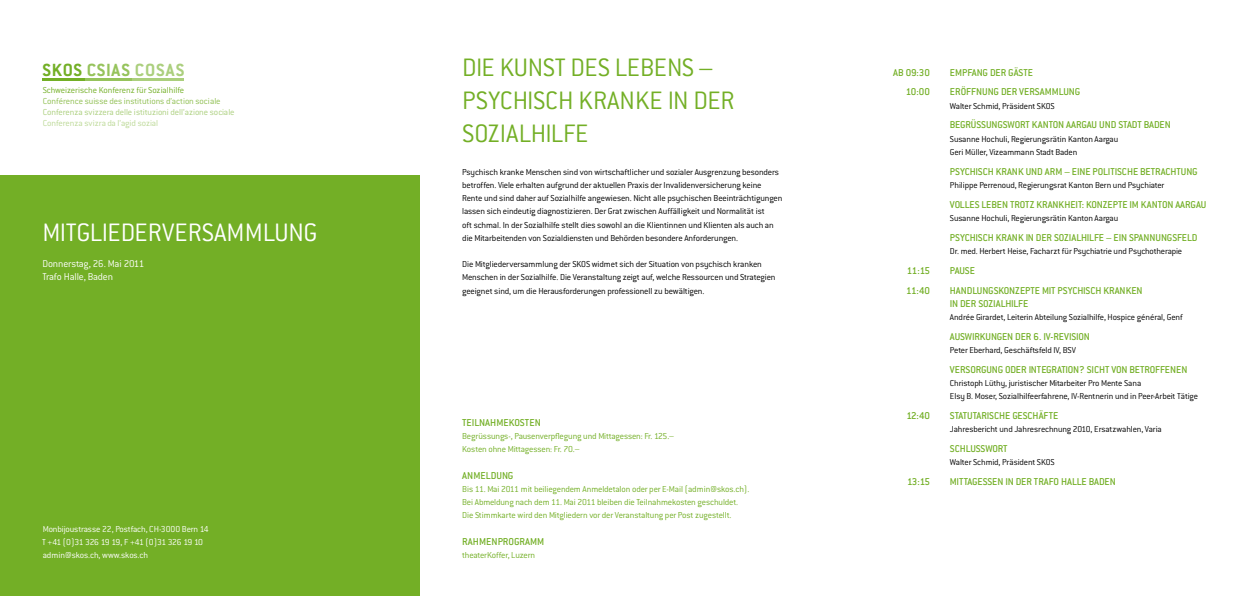
<style>
.page{position:relative;width:1259px;height:596px;background:#fff}
.page>*{position:absolute;margin:0;border:0;box-sizing:border-box;transform-origin:0 0}
.t1{font:300 27.7px "Conduit ITC";color:#73af26}
.t2{font:300 27.7px "Conduit ITC";color:#fff}
.t3{font:700 19.3px "Conduit ITC";letter-spacing:.04em;color:#96c35c}
.t4{font:500 11px "Conduit ITC";letter-spacing:.005em;color:#73af26}
.t5{font:500 10.9px/13.2px "Conduit ITC";color:#73af26}
.t6{font:300 10.9px/13.2px "Conduit ITC";letter-spacing:-.02em;color:#fff}
.t7{font:300 9.5px/13.2px "Conduit ITC";letter-spacing:-.015em;color:#000}
.t8{font:300 9.5px/13.2px "Conduit ITC";letter-spacing:-.015em;color:#73af26}
.t9{font:300 9.5px/13.2px "Conduit ITC";letter-spacing:-.015em;color:#fff}
.t10{font:300 9.5px "Conduit ITC";letter-spacing:-.01em;color:#abcf7d}
.t11{font:300 9.5px "Conduit ITC";letter-spacing:-.005em;color:#8fbf51}
.t12{font:300 9.5px "Conduit ITC";color:#bcd997}
.t13{font:300 9.4px/13.2px "Conduit ITC";letter-spacing:-.015em;color:#000}
.s1{color:#73af26}
.s2{color:#abcf7d}
</style>
<div class="page">
<div style="left:0;top:176px;width:420px;height:419px;background:#73af26"></div>
<hr style="left:43px;top:79px;width:42px;height:2px;background:#73af26">
<hr style="left:85px;top:79px;width:48px;height:2px;background:#96c35c">
<hr style="left:133px;top:79px;width:51px;height:2px;background:#abcf7d">
<h2 class="t3" style="left:43px;top:58px;width:143px"><span class="s1">SKOS</span> CSIAS <span class="s2">COSAS</span></h2>
<p class="t8" style="left:43px;top:83px;width:143px">Schweizerische Konferenz für Sozialhilfe</p>
<p class="t11" style="left:43px;top:95px;width:179px">Conférence suisse des institutions d’action sociale</p>
<p class="t10" style="left:43px;top:106px;width:193px">Conferenza svizzera delle istituzioni dell’azione sociale</p>
<p class="t12" style="left:43px;top:117px;width:117px">Conferenza svizra da l’agid sozial</p>
<h1 class="t2" style="left:43px;top:217px;width:31px">Mitgliederversamml</h1>
<h1 class="t2" style="left:274px;top:217px;width:28px">ung</h1>
<p class="t6" style="left:43px;top:257px;width:103px">Donnerstag, 26. Mai 2011<br>Trafo Halle, Baden</p>
<p class="t9" style="left:42px;top:521px;width:168px">Monbijoustrasse 22, Postfach, CH-3000 Bern 14<br>T +41 (0)31 326 19 19, F +41 (0)31 326 19 10 admin@skos.ch, www.skos.ch</p>
<h1 class="t1" style="left:462px;top:52px;width:179px">Die Kunst des Lebens</h1>
<h1 class="t1" style="left:699px;top:52px;width:16px">–</h1>
<h1 class="t1" style="left:462px;top:85px;width:145px">Psychisch Kranke</h1>
<h1 class="t1" style="left:667px;top:85px;width:40px">in der</h1>
<h1 class="t1" style="left:462px;top:118px;width:50px">Sozialhilfe</h1>
<p class="t7" style="left:462px;top:165px;width:322px">Psychisch kranke Menschen sind von wirtschaftlicher und sozialer Ausgrenzung besonders betroffen. Viele erhalten aufgrund der aktuellen Praxis der Invalidenversicherung keine Rente und sind daher auf Sozialhilfe angewiesen. Nicht alle psychischen Beeinträchtigungen lassen sich eindeutig diagnostizieren. Der Grat zwischen Auffälligkeit und Normalität ist<br>oft schmal. In der Sozialhilfe stellt dies sowohl an die Klientinnen und Klienten als auch an die Mitarbeitenden von Sozialdiensten und Behörden besondere Anforderungen.</p>
<p class="t7" style="left:462px;top:257px;width:315px">Die Mitgliederversammlung der SKOS widmet sich der Situation von psychisch kranken<br>Menschen in der Sozialhilfe. Die Veranstaltung zeigt auf, welche Ressourcen und Strategien geeignet sind, um die Herausforderungen professionell zu bewältigen.</p>
<p class="t4" style="left:462px;top:416px;width:80px">TEILNAHMEKOSTEN</p>
<p class="t8" style="left:462px;top:429px;width:213px">Begrüssungs-, Pausenverpflegung und Mittagessen: Fr. 125.–<br>Kosten ohne Mittagessen: Fr. 70.–</p>
<p class="t4" style="left:462px;top:468px;width:53px">ANMELDUNG</p>
<p class="t8" style="left:462px;top:482px;width:289px">Bis 11. Mai 2011 mit beiliegendem Anmeldetalon oder per E-Mail (admin@skos.ch).<br>Bei Abmeldung nach dem 11. Mai 2011 bleiben die Teilnahmekosten geschuldet.<br>Die Stimmkarte wird den Mitgliedern vor der Veranstaltung per Post zugestellt.</p>
<p class="t4" style="left:462px;top:534px;width:84px">RAHMENPROGRAMM</p>
<p class="t8" style="left:462px;top:548px;width:74px">theaterKoffer, Luzern</p>
<p class="t5" style="left:893px;top:65px;width:38px">AB 09:30</p>
<p class="t5" style="left:950px;top:65px;width:85px">EMPFANG DERGÄSTE</p>
<p class="t5" style="left:906px;top:85px;width:26px">10:00</p>
<p class="t5" style="left:950px;top:85px;width:132px">ERÖFFNUNG DER VERSAMMLUNG</p>
<p class="t13" style="left:950px;top:99px;width:106px">Walter Schmid, Präsident SKOS</p>
<p class="t5" style="left:950px;top:118px;width:76px">BEGRÜSSUNGSWORTK</p>
<p class="t5" style="left:1037px;top:118px;width:135px">ANTON AARGAU UND STADTBADEN</p>
<p class="t13" style="left:950px;top:132px;width:170px">Susanne Hochuli, Regierungsrätin Kanton Aargau<br>Geri Müller, Vizeammann Stadt Baden</p>
<p class="t5" style="left:950px;top:164px;width:249px">PSYCHISCH KRANK UND ARM – EINE POLITISCHE BETRACHTUNG</p>
<p class="t13" style="left:950px;top:178px;width:216px">Philippe Perrenoud, Regierungsrat Kanton Bern und Psychiater</p>
<p class="t5" style="left:950px;top:197px;width:258px">VOLLES LEBEN TROTZ KRANKHEIT: KONZEPTE IM KANTON AARGAU</p>
<p class="t13" style="left:950px;top:211px;width:170px">Susanne Hochuli, Regierungsrätin Kanton Aargau</p>
<p class="t5" style="left:950px;top:230px;width:249px">PSYCHISCH KRANK IN DERSOZIALHILFE – EIN SPANNUNGSFELD</p>
<p class="t13" style="left:950px;top:244px;width:234px">Dr. med. Herbert Heise, Facharzt für Psychiatrie und Psychotherapie</p>
<p class="t5" style="left:907px;top:263px;width:25px">11:15</p>
<p class="t5" style="left:950px;top:263px;width:27px">PAUSE</p>
<p class="t5" style="left:906px;top:283px;width:25px">11:40</p>
<p class="t5" style="left:950px;top:283px;width:194px">HANDLUNGSKONZEPTE MIT PSYCHISCH KRANKEN<br>IN DERSOZIALHILFE</p>
<p class="t13" style="left:950px;top:310px;width:234px">Andrée Girardet, Leiterin Abteilung Sozialhilfe, Hospice général, Genf</p>
<p class="t5" style="left:950px;top:329px;width:141px">AUSWIRKUNGEN DER 6. IV-REVISION</p>
<p class="t13" style="left:950px;top:343px;width:127px">Peter Eberhard, Geschäftsfeld IV, BSV</p>
<p class="t5" style="left:950px;top:362px;width:239px">VERSORGUNG ODERINTEGRATION? SICHTVON BETROFFENEN</p>
<p class="t13" style="left:950px;top:376px;width:250px">Christoph Lüthy, juristischer Mitarbeiter Pro Mente Sana<br>Elsy B. Moser, Sozialhilfeerfahrene, IV-Rentnerin und in Peer-Arbeit Tätige</p>
<p class="t5" style="left:906px;top:409px;width:25px">12:40</p>
<p class="t5" style="left:950px;top:409px;width:110px">STATUTARISCHE GESCHÄFTE</p>
<p class="t13" style="left:950px;top:422px;width:213px">Jahresbericht und Jahresrechnung 2010, Ersatzwahlen, Varia</p>
<p class="t5" style="left:950px;top:442px;width:54px">SCHLUSSWORT</p>
<p class="t13" style="left:950px;top:455px;width:106px">Walter Schmid, Präsident SKOS</p>
<p class="t5" style="left:907px;top:475px;width:24px">13:15</p>
<p class="t5" style="left:950px;top:475px;width:167px">MITTAGESSEN IN DER TRAFO HALLE BADEN</p>
</div>
